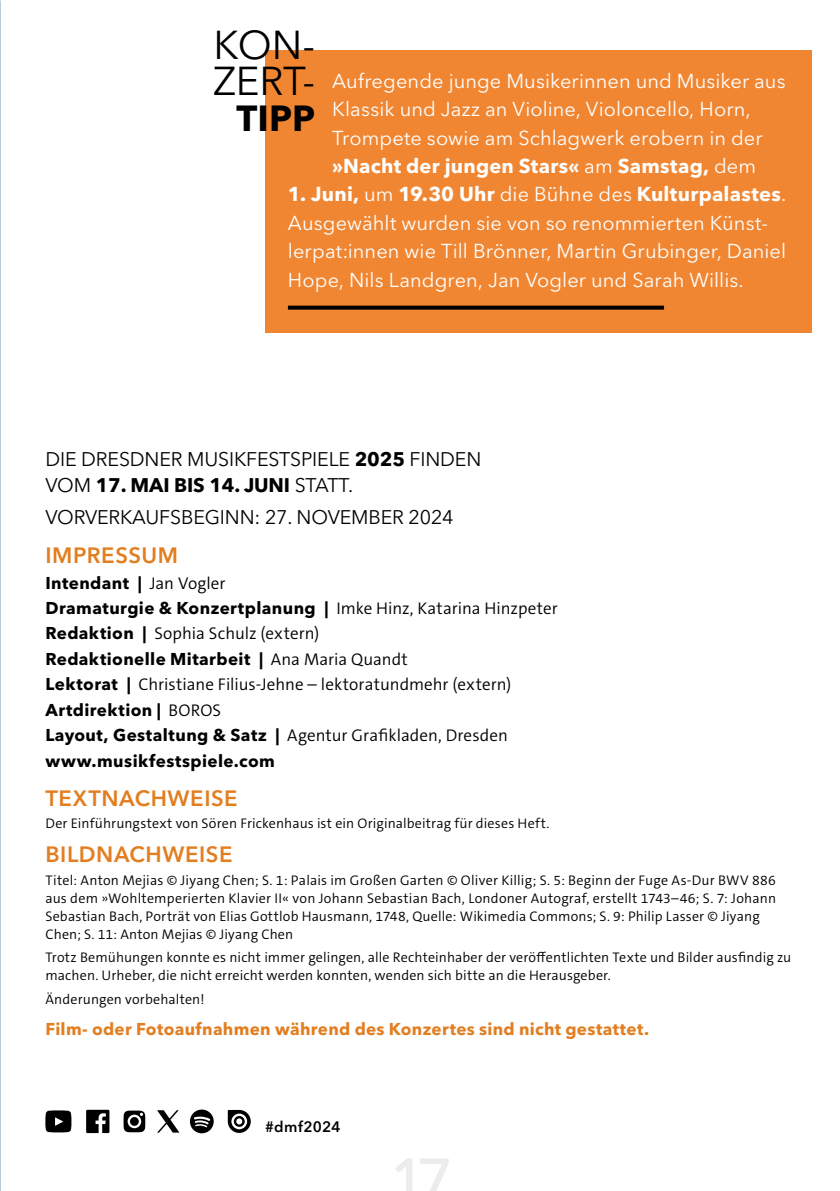
<style>
.page{position:relative;width:840px;height:1191px;background:#fff}
.page>*{position:absolute;margin:0;border:0;box-sizing:border-box;transform-origin:0 0}
.t1{font:40px/36px "Avenir Next LT Pro";color:#000}
.t2{font:700 36px "Avenir Next LT Pro";color:#000}
.t3{font:600 22px "Avenir Next LT Pro";letter-spacing:.025em;color:#e27e20}
.t4{font:20px/28.4px "Avenir Next LT Pro";letter-spacing:.005em;color:#fff}
.t5{font:19.6px/26.8px "Avenir Next LT Pro";letter-spacing:-.01em;color:#000}
.t6{font:700 17px/25.4px "Avenir Next LT Pro";letter-spacing:.025em;color:#000}
.t7{font:300 17px "The Sans C5";letter-spacing:.005em;color:#000}
.t8{font:700 17px "Avenir Next LT Pro";letter-spacing:.02em;color:#e27e20}
.t9{font:600 15px "Avenir Next LT Pro";color:#000}
.t10{font:300 14px/18px "The Sans C5";letter-spacing:.01em;color:#000}
.s1{font-weight:700}
.s2{font-family:"The Sans C5";font-weight:300}
.s3{font-family:"Avenir Next LT Pro";font-weight:700}
</style>
<div class="page">
<svg style="left:86px;top:1109px;width:23px;height:24px"></svg>
<svg style="left:45px;top:1110px;width:26px;height:22px"></svg>
<svg style="left:228px;top:1110px;width:22px;height:22px"></svg>
<svg style="left:190px;top:1109px;width:23px;height:24px"></svg>
<svg style="left:123px;top:1110px;width:22px;height:22px"></svg>
<svg style="left:157px;top:1110px;width:22px;height:22px"></svg>
<div style="left:265px;top:50px;width:546px;height:282px;background:#f18632"></div>
<svg style="left:288px;top:306px;width:375px;height:4px"></svg>
<svg style="left:0;top:3px;width:1px;height:1128px"></svg>
<h1 class="t1" style="left:213px;top:27px;width:104px">KON-<br>ZERT-</h1>
<h2 class="t2" style="left:236px;top:96px;width:80px">TIPP</h2>
<h3 class="t4" style="left:332px;top:67px;width:454px">Aufregende junge Musikerinnen und Musiker aus Klassik und Jazz an Violine, Violoncello, Horn, Trompete sowie am Schlagwerk erobern in der <span class="s1">»Nacht der jungen Stars«</span> am <span class="s1">Samstag,</span> dem</h3>
<h3 class="t4" style="left:288px;top:180px;width:499px"><span class="s1">1. Juni,</span> um <span class="s1">19.30 Uhr</span> die Bühne des <span class="s1">Kulturpalastes</span>.<br>Ausgewählt wurden sie von so renommierten Künst&shy;lerpat:innen wie Till Brönner, Martin Grubinger, Daniel Hope, Nils Landgren, Jan Vogler und Sarah Willis.</h3>
<h3 class="t5" style="left:45px;top:445px;width:437px">DIE DRESDNER MUSIKFESTSPIELE <span class="s1">2025</span> FINDEN<br>VOM <span class="s1">17. MAI BIS 14. JUNI</span> STATT.</h3>
<h3 class="t5" style="left:45px;top:503px;width:409px">VORVERKAUFSBEGINN: 27. NOVEMBER 2024</h3>
<h3 class="t3" style="left:45px;top:542px;width:134px">IMPRESSUM</h3>
<p class="t6" style="left:45px;top:570px;width:513px">Intendant | <span class="s2">Jan Vogler<br></span>Dramaturgie &amp; Konzertplanung | <span class="s2">Imke Hinz, Katarina Hinzpeter</span></p>
<p class="t7" style="left:45px;top:623px;width:275px"><span class="s3">Redaktion |</span> Sophia Schulz (extern)</p>
<p class="t6" style="left:45px;top:646px;width:364px">Redaktionelle Mitarbeit | <span class="s2">Ana Maria Quandt</span></p>
<p class="t7" style="left:45px;top:673px;width:467px"><span class="s3">Lektorat |</span> Christiane Filius-Jehne – lektoratundmehr (extern)</p>
<p class="t6" style="left:45px;top:697px;width:177px">Artdirektion | <span class="s2">BOROS</span></p>
<p class="t7" style="left:45px;top:724px;width:464px"><span class="s3">Layout, Gestaltung &amp; Satz |</span> Agentur Grafikladen, Dresden</p>
<p class="t6" style="left:45px;top:747px;width:231px">www.musikfestspiele.com</p>
<h3 class="t3" style="left:45px;top:785px;width:194px">TEXTNACHWEISE</h3>
<p class="t10" style="left:45px;top:815px;width:505px">Der Einführungstext von Sören Frickenhaus ist ein Originalbeitrag für dieses Heft.</p>
<h3 class="t3" style="left:45px;top:841px;width:188px">BILDNACHWEISE</h3>
<p class="t10" style="left:45px;top:871px;width:731px">Titel: Anton Mejias © Jiyang Chen; S. 1: Palais im Großen Garten © Oliver Killig; S. 5: Beginn der Fuge As-Dur BWV 886 aus dem »Wohltemperierten Klavier II« von Johann Sebastian Bach, Londoner Autograf, erstellt 1743–46; S. 7: Johann Sebastian Bach, Porträt von Elias Gottlob Hausmann, 1748, Quelle: Wikimedia Commons; S. 9: Philip Lasser © Jiyang Chen; S. 11: Anton Mejias © Jiyang Chen</p>
<p class="t10" style="left:45px;top:948px;width:747px">Trotz Bemühungen konnte es nicht immer gelingen, alle Rechteinhaber der veröffentlichten Texte und Bilder ausfindig zu machen. Urheber, die nicht erreicht werden konnten, wenden sich bitte an die Herausgeber.</p>
<p class="t10" style="left:45px;top:990px;width:161px">Änderungen vorbehalten!</p>
<p class="t8" style="left:45px;top:1018px;width:605px">Film- oder Fotoaufnahmen während des Konzertes sind nicht gestattet.</p>
<p class="t9" style="left:265px;top:1117px;width:77px">#dmf2024</p>
</div>
